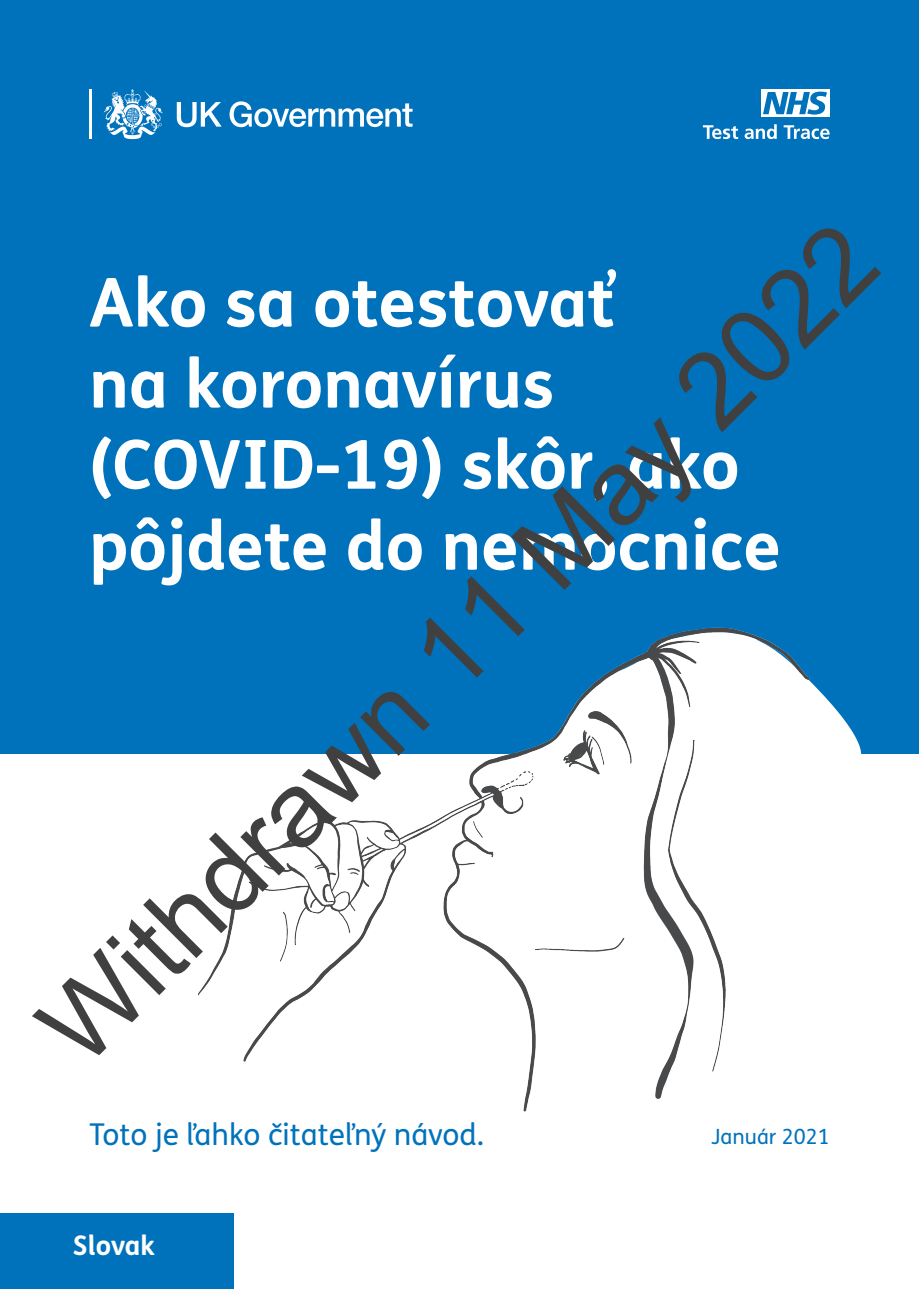
<style>
.page{position:relative;width:919px;height:1289px;background:#fff}
.page>*{position:absolute;margin:0;border:0;box-sizing:border-box;transform-origin:0 0}
.t1{font:105px "Arial";color:#404040}
.body_-18{font:700 67.5px/81px "FS Me";color:#fff}
.body_-18-2{font:30px "FS Me";color:#0072bc}
.body_-18-3{font:700 27px "FS Me";color:#fff}
.body_-18-4{font:21px "FS Me";color:#0072bc}
</style>
<div class="page">
<div style="left:0;top:0;width:918px;height:753px;background:#0072bc"></div>
<svg style="left:816px;top:687px;width:58px;height:67px"></svg>
<img style="left:191px;top:627px;width:625px;height:485px">
<svg style="left:702px;top:125px;width:36px;height:14px"></svg>
<svg style="left:744px;top:124px;width:32px;height:15px"></svg>
<svg style="left:783px;top:125px;width:46px;height:14px"></svg>
<div style="left:761px;top:89px;width:68px;height:28px;background:#fff"></div>
<svg style="left:763px;top:92px;width:64px;height:23px"></svg>
<hr style="left:89px;top:89px;width:3px;height:49px;background:#fff">
<svg style="left:177px;top:102px;width:45px;height:25px"></svg>
<svg style="left:229px;top:101px;width:183px;height:26px"></svg>
<svg style="left:104px;top:89px;width:59px;height:50px"></svg>
<div style="left:0;top:1213px;width:233px;height:75px;background:#0072bc"></div>
<h1 class="t1" style="left:7px;top:992px;width:1134px;rotate:-45deg">Withdrawn 11 May 2022</h1>
<p class="body_-18" style="left:89px;top:259px;width:527px">Ako sa otestovať</p>
<p class="body_-18" style="left:89px;top:340px;width:693px">na koronavírus (COVID-19) skôr, ako pôjdete do nemocnice</p>
<p class="body_-18-2" style="left:89px;top:1113px;width:396px">Toto je ľahko čitateľný návod.</p>
<p class="body_-18-4" style="left:711px;top:1121px;width:120px">Január 2021</p>
<p class="body_-18-3" style="left:73px;top:1224px;width:83px">Slovak</p>
</div>
